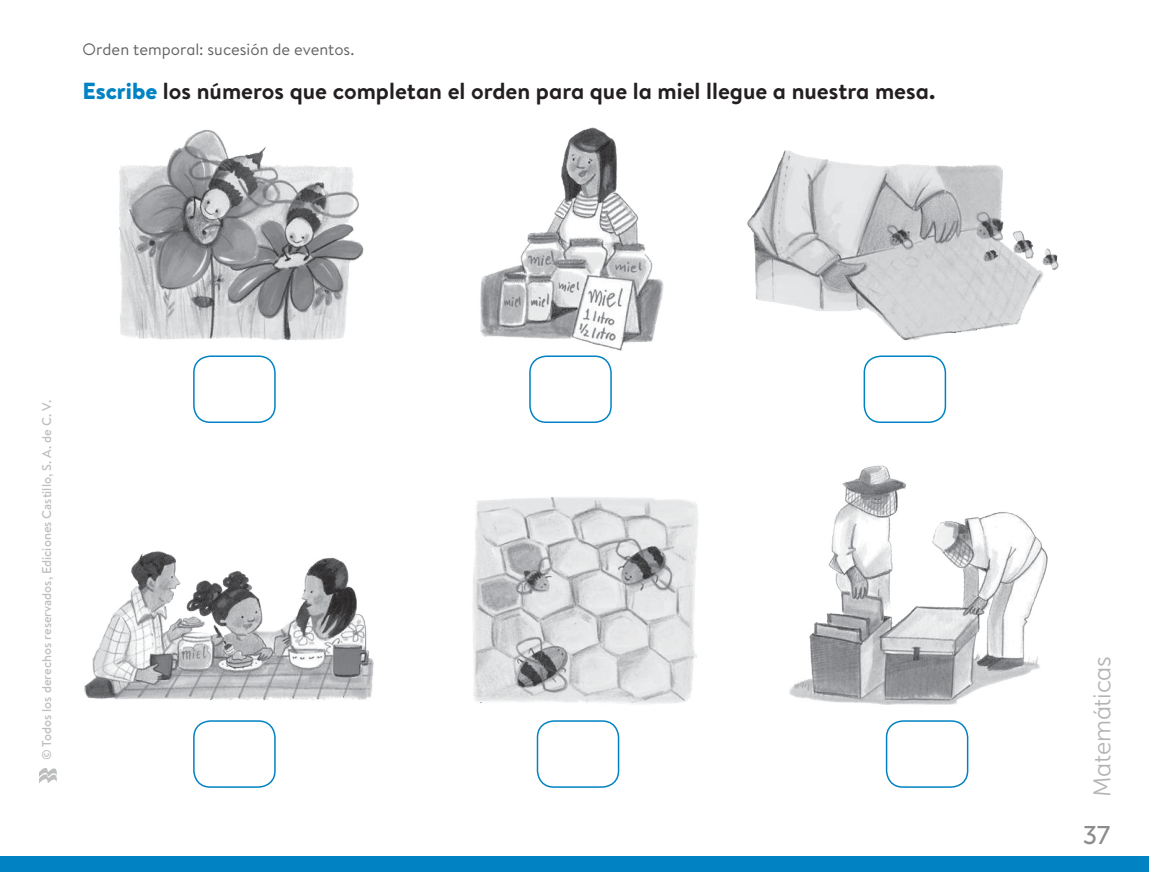
<style>
.page{position:relative;width:1149px;height:872px;background:#fff}
.page>*{position:absolute;margin:0;border:0;box-sizing:border-box;transform-origin:0 0}
.t1{font:25.5px "Museo Primero Sans 500";color:#8a8c8e}
.t2{font:24px "Museo Primero Sans 300";letter-spacing:-.01em;color:#b2b4b6}
.t3{font:700 23.25px "Brandon Text";color:#231f20}
.t4{font:16.5px "Brandon Text";color:#636466}
.t5{font:500 12.75px "Brandon Text";color:#bcbec0}
.s1{font-weight:900;color:#0082c3}
</style>
<div class="page">
<div style="left:863px;top:355px;width:82px;height:68px;border:2px solid #0082c3;border-radius:16px"></div>
<div style="left:885px;top:720px;width:83px;height:67px;border:2px solid #0082c3;border-radius:16px"></div>
<div style="left:529px;top:355px;width:82px;height:68px;border:2px solid #0082c3;border-radius:16px"></div>
<div style="left:536px;top:720px;width:83px;height:67px;border:2px solid #0082c3;border-radius:16px"></div>
<div style="left:193px;top:355px;width:82px;height:68px;border:2px solid #0082c3;border-radius:16px"></div>
<div style="left:193px;top:720px;width:82px;height:67px;border:2px solid #0082c3;border-radius:16px"></div>
<img style="left:119px;top:130px;width:245px;height:211px">
<img style="left:480px;top:128px;width:184px;height:223px">
<img style="left:747px;top:150px;width:312px;height:191px">
<img style="left:84px;top:551px;width:290px;height:149px">
<img style="left:472px;top:497px;width:226px;height:207px">
<img style="left:789px;top:465px;width:259px;height:240px">
<svg style="left:39px;top:768px;width:18px;height:15px"></svg>
<div style="left:0;top:856px;width:1148px;height:16px;background:#0082c3"></div>
<p class="t4" style="left:82px;top:38px;width:273px">Orden temporal: sucesión de eventos.</p>
<p class="t3" style="left:82px;top:75px;width:853px"><span class="s1">Escribe</span> los números que completan el orden para que la miel llegue a nuestra mesa.</p>
<p class="t5" style="left:38px;top:760px;width:361px;rotate:-90deg">© Todos los derechos reservados, Ediciones Castillo, S. A. de C. V.</p>
<p class="t2" style="left:1089px;top:797px;width:142px;rotate:-90deg">Matemáticas</p>
<p class="t1" style="left:1082px;top:821px;width:29px">37</p>
</div>
